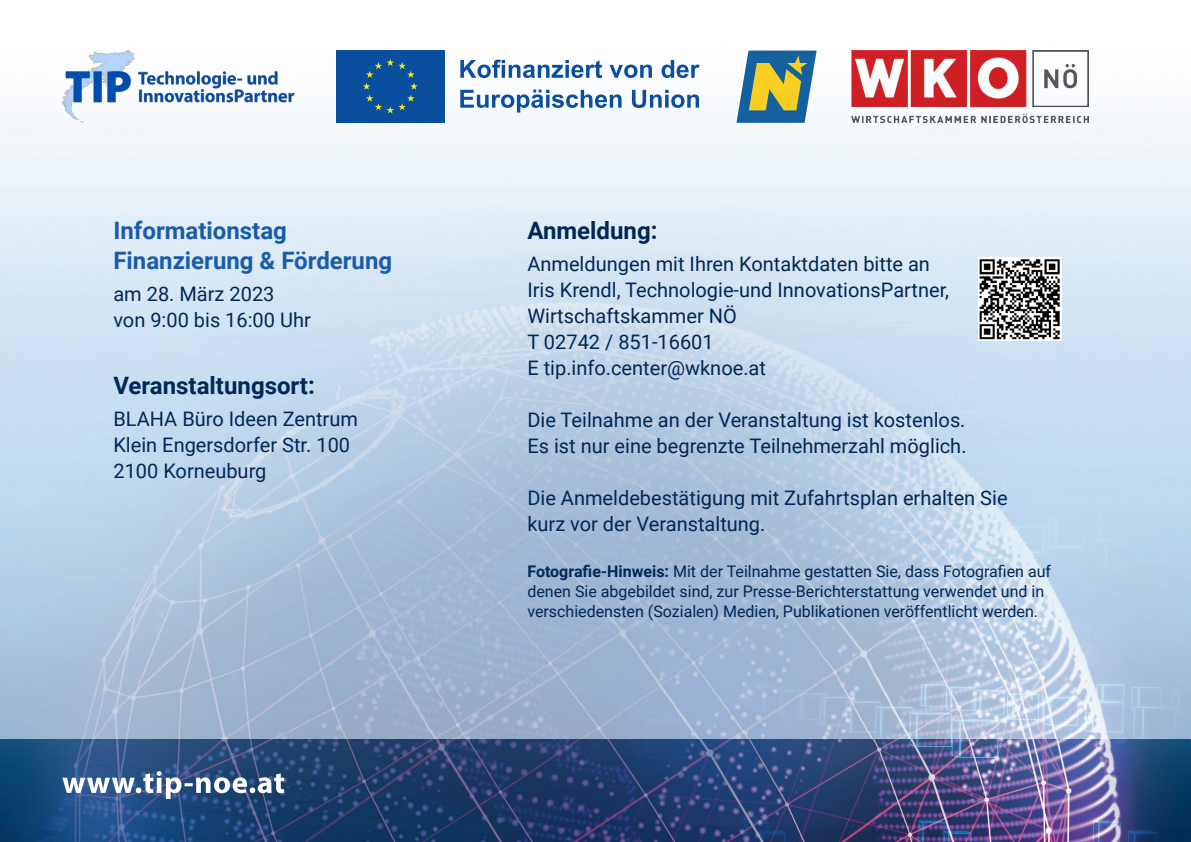
<style>
.page{position:relative;width:1191px;height:842px;background:#fff}
.page>*{position:absolute;margin:0;border:0;box-sizing:border-box;transform-origin:0 0}
.Headline_Infos{font:700 24px/30px "Roboto";color:#1a5baa}
.Headline_Infos-2{font:700 24px "Roboto";color:#002755}
.Fließtext{font:20px/26px "Roboto";color:#002755}
.Hinweistext{font:16px/20px "Roboto";color:#002755}
.s1{font-weight:700}
</style>
<div class="page">
<img style="left:0;top:50px;width:1191px;height:690px">
<img style="left:0;top:740px;width:1191px;height:102px">
<svg style="left:62px;top:771px;width:222px;height:28px"></svg>
<img style="left:979px;top:257px;width:82px;height:83px">
<svg style="left:736px;top:51px;width:80px;height:72px;background:#7d9a86"></svg>
<img style="left:62px;top:51px;width:233px;height:72px">
<img style="left:851px;top:51px;width:237px;height:72px">
<div style="left:334px;top:48px;width:113px;height:77px;background:linear-gradient(to bottom,#0a4f9e,#0a4e9e)"></div>
<div style="left:336px;top:50px;width:108px;height:73px;background:#0b50a0"></div>
<svg style="left:363px;top:59px;width:55px;height:54px"></svg>
<svg style="left:460px;top:60px;width:142px;height:18px"></svg>
<svg style="left:609px;top:65px;width:43px;height:13px"></svg>
<svg style="left:661px;top:60px;width:38px;height:18px"></svg>
<svg style="left:460px;top:90px;width:161px;height:23px"></svg>
<svg style="left:632px;top:90px;width:67px;height:18px"></svg>
<p class="Headline_Infos" style="left:113px;top:215px;width:280px">Informationstag<br>Finanzierung &amp; Förderung</p>
<p class="Fließtext" style="left:113px;top:280px;width:162px">am 28. März 2023</p>
<p class="Fließtext" style="left:113px;top:306px;width:199px">von 9:00 bis 16:00 Uhr</p>
<p class="Headline_Infos-2" style="left:113px;top:369px;width:203px">Veranstaltungsort:</p>
<p class="Fließtext" style="left:113px;top:405px;width:246px">BLAHA Büro Ideen Zentrum</p>
<p class="Fließtext" style="left:113px;top:431px;width:238px">Klein Engersdorfer Str. 100</p>
<p class="Fließtext" style="left:113px;top:457px;width:155px">2100 Korneuburg</p>
<p class="Headline_Infos-2" style="left:527px;top:214px;width:132px">Anmeldung:</p>
<p class="Fließtext" style="left:527px;top:250px;width:404px">Anmeldungen mit Ihren Kontaktdaten bitte an</p>
<p class="Fließtext" style="left:527px;top:276px;width:423px">Iris Krendl, Technologie-und InnovationsPartner,</p>
<p class="Fließtext" style="left:527px;top:302px;width:211px">Wirtschaftskammer NÖ</p>
<p class="Fließtext" style="left:527px;top:328px;width:188px">T 02742 / 851-16601</p>
<p class="Fließtext" style="left:527px;top:354px;width:240px">E tip.info.center@wknoe.at</p>
<p class="Fließtext" style="left:527px;top:406px;width:439px">Die Teilnahme an der Veranstaltung ist kostenlos.</p>
<p class="Fließtext" style="left:527px;top:432px;width:441px">Es ist nur eine begrenzte Teilnehmerzahl möglich.</p>
<p class="Fließtext" style="left:527px;top:484px;width:482px">Die Anmeldebestätigung mit Zufahrtsplan erhalten Sie kurz vor der Veranstaltung.</p>
<p class="Hinweistext" style="left:527px;top:560px;width:525px"><span class="s1">Fotografie-Hinweis:</span> Mit der Teilnahme gestatten Sie, dass Fotografien auf denen Sie abgebildet sind, zur Presse-Berichterstattung verwendet und in verschiedensten (Sozialen) Medien, Publikationen veröffentlicht werden.</p>
</div>
